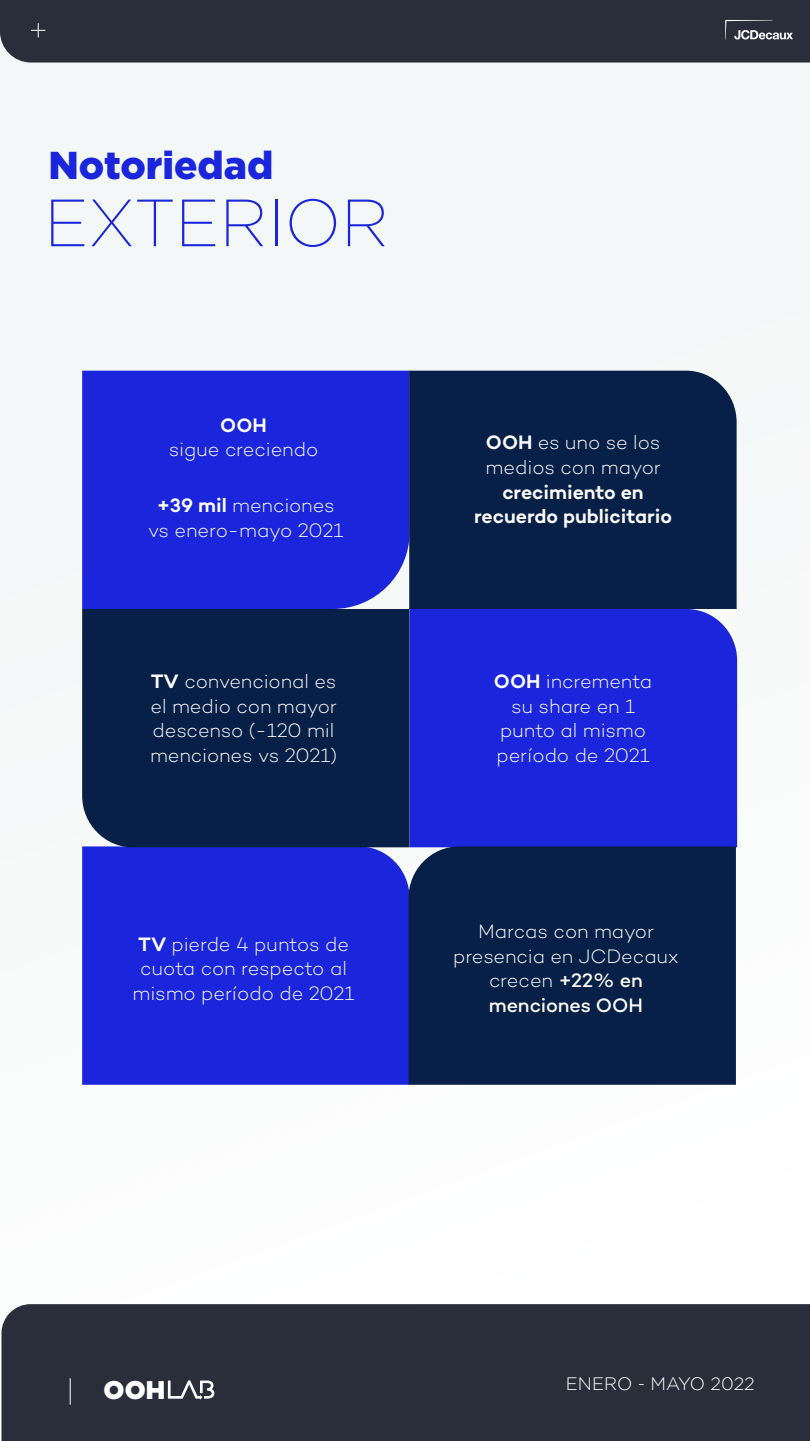
<style>
.page{position:relative;width:810px;height:1441px;background:#fff}
.page>*{position:absolute;margin:0;border:0;box-sizing:border-box;transform-origin:0 0}
.t1{font:300 66.6px "Gotham Ex";color:#1b25db}
.t2{font:900 38.85px "Gotham";color:#1b25db}
.t3{font:800 26.25px "Campton";color:#fff}
.t4{font:300 19.8px/24.8px "Campton";letter-spacing:-.01em;color:#fff;text-align:center}
.t5{font:600 19.8px/24.8px "Campton";letter-spacing:-.005em;color:#fff;text-align:center}
.t6{font:300 18px "Gotham";color:#fff}
.s1{font-weight:600}
.s2{font-weight:500}
</style>
<div class="page">
<div style="left:1px;top:1px;width:809px;height:1439px;background:#f4f8f7"></div>
<div style="left:1px;top:1303px;width:809px;height:137px;background:#292e3a"></div>
<div style="left:0;top:0;width:810px;height:62px;background:#292e3a"></div>
<div style="left:82px;top:370px;width:327px;height:239px;background:#1b25db"></div>
<div style="left:409px;top:370px;width:328px;height:239px;background:#082047"></div>
<div style="left:410px;top:609px;width:327px;height:238px;background:#1b25db"></div>
<div style="left:82px;top:847px;width:327px;height:237px;background:#1b25db"></div>
<div style="left:82px;top:609px;width:328px;height:238px;background:#082047"></div>
<div style="left:409px;top:846px;width:327px;height:238px;background:#082047"></div>
<svg style="left:725px;top:20px;width:68px;height:19px"></svg>
<svg style="left:31px;top:23px;width:14px;height:14px"></svg>
<svg style="left:70px;top:1377px;width:1px;height:27px"></svg>
<svg style="left:168px;top:1379px;width:46px;height:20px"></svg>
<h2 class="t2" style="left:48px;top:143px;width:226px">Notoriedad</h2>
<h1 class="t1" style="left:44px;top:187px;width:346px">EXTERIOR</h1>
<p class="t5" style="left:220px;top:412px;width:48px">OOH</p>
<p class="t4" style="left:169px;top:437px;width:151px">sigue creciendo</p>
<p class="t4" style="left:148px;top:493px;width:197px"><span class="s1">+39 mil</span> menciones vs enero-mayo 2021</p>
<p class="t4" style="left:486px;top:429px;width:177px;text-align:left"><span class="s1">OOH</span> es uno se los medios con mayor</p>
<p class="t5" style="left:474px;top:479px;width:199px">crecimiento en recuerdo publicitario</p>
<p class="t4" style="left:150px;top:668px;width:188px;text-align:left"><span class="s1">TV</span> convencional es el medio con mayor descenso (-120 mil menciones vs 2021)</p>
<p class="t4" style="left:494px;top:668px;width:160px"><span class="s1">OOH</span> incrementa su share en 1 punto al mismo período de 2021</p>
<p class="t4" style="left:133px;top:931px;width:223px"><span class="s1">TV</span> pierde 4 puntos de cuota con respecto al mismo período de 2021</p>
<p class="t4" style="left:453px;top:918px;width:227px">Marcas con mayor presencia en JCDecaux crecen <span class="s2">+22% en menciones OOH</span></p>
<h3 class="t3" style="left:104px;top:1372px;width:63px">OOH</h3>
<p class="t6" style="left:566px;top:1373px;width:190px">ENERO - MAYO 2022</p>
</div>
